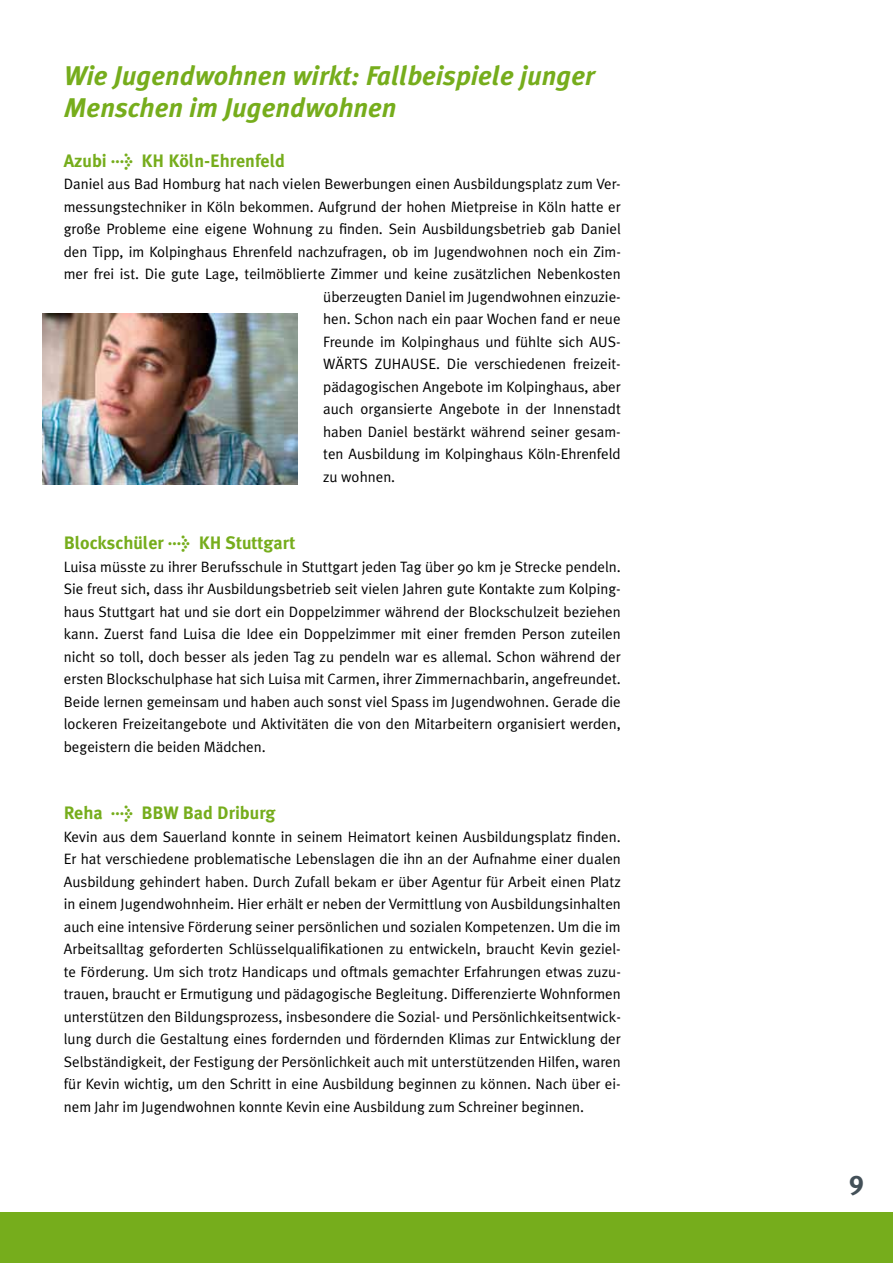
<style>
.page{position:relative;width:893px;height:1263px;background:#fff}
.page>*{position:absolute;margin:0;border:0;box-sizing:border-box;transform-origin:0 0}
.t1{font:italic 700 27px/32.4px "Meta Plus";color:#76ad1c}
.t2{font:700 27px "Meta Plus";color:#435058}
.t3{font:700 18px "Meta Plus";color:#76ad1c}
.t4{font:15px/22.5px "Meta Plus Normal";color:#000;text-align:justify}
</style>
<div class="page">
<div style="left:0;top:1212px;width:893px;height:51px;background:#76ad1c"></div>
<img style="left:43px;top:313px;width:255px;height:171px">
<h1 class="t1" style="left:64px;top:59px;width:532px">Wie Jugendwohnen wirkt: Fallbeispiele junger<br>Menschen im Jugendwohnen</h1>
<p class="t3" style="left:64px;top:150px;width:223px">Azubi &gt; KH Köln-Ehrenfeld</p>
<p class="t4" style="left:64px;top:172px;width:559px">Daniel aus Bad Homburg hat nach vielen Bewerbungen einen Ausbildungsplatz zum Ver-</p>
<p class="t4" style="left:64px;top:195px;width:558px">messungstechniker in Köln bekommen. Aufgrund der hohen Mietpreise in Köln hatte er</p>
<p class="t4" style="left:64px;top:217px;width:559px">große Probleme eine eigene Wohnung zu finden. Sein Ausbildungsbetrieb gab Daniel</p>
<p class="t4" style="left:64px;top:240px;width:559px">den Tipp, im Kolpinghaus Ehrenfeld nachzufragen, ob im Jugendwohnen noch ein Zim-</p>
<p class="t4" style="left:64px;top:262px;width:558px">mer frei ist. Die gute Lage, teilmöblierte Zimmer und keine zusätzlichen Nebenkosten</p>
<p class="t4" style="left:323px;top:285px;width:299px">überzeugten Daniel im Jugendwohnen einzuzie-</p>
<p class="t4" style="left:323px;top:307px;width:299px">hen. Schon nach ein paar Wochen fand er neue</p>
<p class="t4" style="left:323px;top:330px;width:299px">Freunde im Kolpinghaus und fühlte sich AUS-</p>
<p class="t4" style="left:323px;top:352px;width:299px">WÄRTS ZUHAUSE. Die verschiedenen freizeit-</p>
<p class="t4" style="left:323px;top:375px;width:299px">pädagogischen Angebote im Kolpinghaus, aber</p>
<p class="t4" style="left:323px;top:397px;width:299px">auch organsierte Angebote in der Innenstadt</p>
<p class="t4" style="left:323px;top:420px;width:299px">haben Daniel bestärkt während seiner gesam-</p>
<p class="t4" style="left:323px;top:442px;width:299px">ten Ausbildung im Kolpinghaus Köln-Ehrenfeld</p>
<p class="t4" style="left:323px;top:465px;width:74px">zu wohnen.</p>
<p class="t3" style="left:64px;top:532px;width:233px">Blockschüler &gt; KH Stuttgart</p>
<p class="t4" style="left:64px;top:555px;width:559px">Luisa müsste zu ihrer Berufsschule in Stuttgart jeden Tag über 90 km je Strecke pendeln.<br>Sie freut sich, dass ihr Ausbildungsbetrieb seit vielen Jahren gute Kontakte zum Kolping&shy;haus Stuttgart hat und sie dort ein Doppelzimmer während der Blockschulzeit beziehen kann. Zuerst fand Luisa die Idee ein Doppelzimmer mit einer fremden Person zuteilen nicht so toll, doch besser als jeden Tag zu pendeln war es allemal. Schon während der ersten Blockschulphase hat sich Luisa mit Carmen, ihrer Zimmernachbarin, angefreundet.<br>Beide lernen gemeinsam und haben auch sonst viel Spass im Jugendwohnen. Gerade die lockeren Freizeitangebote und Aktivitäten die von den Mitarbeitern organisiert werden, begeistern die beiden Mädchen.</p>
<p class="t3" style="left:64px;top:802px;width:213px">Reha &gt; BBW Bad Driburg</p>
<p class="t4" style="left:64px;top:825px;width:559px">Kevin aus dem Sauerland konnte in seinem Heimatort keinen Ausbildungsplatz finden.<br>Er hat verschiedene problematische Lebenslagen die ihn an der Aufnahme einer dualen Ausbildung gehindert haben. Durch Zufall bekam er über Agentur für Arbeit einen Platz in einem Jugendwohnheim. Hier erhält er neben der Vermittlung von Ausbildungsinhalten auch eine intensive Förderung seiner persönlichen und sozialen Kompetenzen. Um die im Arbeitsalltag geforderten Schlüsselqualifikationen zu entwickeln, braucht Kevin geziel&shy;te Förderung. Um sich trotz Handicaps und oftmals gemachter Erfahrungen etwas zuzu&shy;trauen, braucht er Ermutigung und pädagogische Begleitung. Differenzierte Wohnformen unterstützen den Bildungsprozess, insbesondere die Sozial- und Persönlichkeitsentwick&shy;lung durch die Gestaltung eines fordernden und fördernden Klimas zur Entwicklung der Selbständigkeit, der Festigung der Persönlichkeit auch mit unterstützenden Hilfen, waren für Kevin wichtig, um den Schritt in eine Ausbildung beginnen zu können. Nach über ei&shy;nem Jahr im Jugendwohnen konnte Kevin eine Ausbildung zum Schreiner beginnen.</p>
<h1 class="t2" style="left:849px;top:1165px;width:17px">9</h1>
</div>
